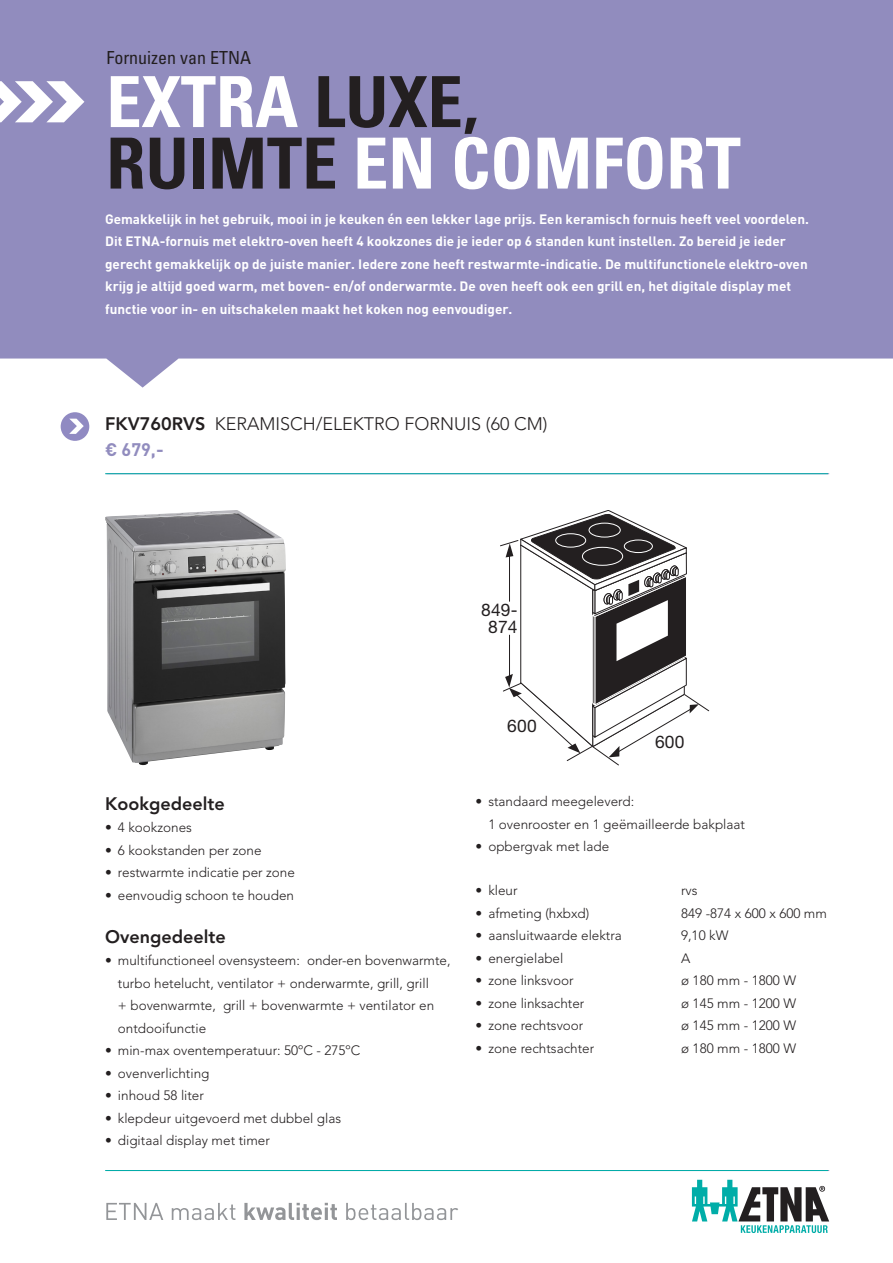
<style>
.page{position:relative;width:893px;height:1263px;background:#fff}
.page>*{position:absolute;margin:0;border:0;box-sizing:border-box;transform-origin:0 0}
.t1{font:700 condensed 70.5px/61.5px "Univers LT Std";color:#fff}
.Kop_technische_speci{font:300 18px "Avenir LT Std";color:#231f20}
.producttekst_tussenk{font:800 18px "Avenir LT Std";color:#231f20}
.t2{font:condensed 18px "Univers LT Std";color:#231f20}
.prijs{font:700 18px "DIN";color:#918cbe}
.t3{font:17.4px/17.4px "Helvetica Neue";letter-spacing:.01em;color:#231f20;text-align:center}
.t4{font:300 13.5px/22.5px "Avenir LT Std";color:#231f20}
.sfeertekst{font:700 13.5px/22.5px "DIN";color:#fff}
.s1{color:#231f20}
.s2{font-weight:800}
</style>
<div class="page">
<div style="left:61px;top:412px;width:28px;height:29px;background:#908ac2;border-radius:50%"></div>
<svg style="left:69px;top:419px;width:15px;height:15px"></svg>
<svg style="left:692px;top:1180px;width:137px;height:53px"></svg>
<svg style="left:106px;top:1203px;width:57px;height:17px"></svg>
<svg style="left:172px;top:1203px;width:63px;height:17px"></svg>
<svg style="left:244px;top:1203px;width:93px;height:17px"></svg>
<svg style="left:346px;top:1203px;width:112px;height:17px"></svg>
<svg style="left:0;top:0;width:893px;height:388px;background:#9994c2"></svg>
<svg style="left:0;top:81px;width:84px;height:41px"></svg>
<hr style="left:106px;top:473px;width:723px;height:1px;background:#918cbe">
<hr style="left:106px;top:1170px;width:723px;height:1px;background:#918cbe">
<hr style="left:105px;top:473px;width:723px;height:1px;background:#00ada8">
<hr style="left:105px;top:1170px;width:723px;height:1px;background:#00ada8">
<img style="left:105px;top:510px;width:181px;height:255px">
<svg style="left:500px;top:510px;width:209px;height:255px"></svg>
<h2 class="t2" style="left:106px;top:46px;width:146px">Fornuizen van ETNA</h2>
<h1 class="t1" style="left:106px;top:71px;width:636px">EXTRA <span class="s1">LUXE,<br>RUIMTE</span> EN COMFORT</h1>
<p class="sfeertekst" style="left:105px;top:207px;width:705px">Gemakkelijk in het gebruik, mooi in je keuken én een lekker lage prijs. Een keramisch fornuis heeft veel voordelen.<br>Dit ETNA-fornuis met elektro-oven heeft 4 kookzones die je ieder op 6 standen kunt instellen. Zo bereid je ieder gerecht gemakkelijk op de juiste manier. Iedere zone heeft restwarmte-indicatie. De multifunctionele elektro-oven krijg je altijd goed warm, met boven- en/of onderwarmte. De oven heeft ook een grill en, het digitale display met functie voor in- en uitschakelen maakt het koken nog eenvoudiger.</p>
<p class="Kop_technische_speci" style="left:105px;top:413px;width:444px"><span class="s2">FKV760RVS</span> KERAMISCH/ELEKTRO FORNUIS (60 CM)</p>
<p class="prijs" style="left:105px;top:438px;width:60px">€ 679,-</p>
<p class="t3" style="left:481px;top:600px;width:38px">849-<br>874</p>
<p class="producttekst_tussenk" style="left:105px;top:793px;width:121px">Kookgedeelte</p>
<p class="t4" style="left:105px;top:816px;width:88px">• 4 kookzones</p>
<p class="t4" style="left:105px;top:839px;width:158px">• 6 kookstanden per zone</p>
<p class="t4" style="left:105px;top:861px;width:191px">• restwarmte indicatie per zone</p>
<p class="t4" style="left:105px;top:884px;width:190px">• eenvoudig schoon te houden</p>
<p class="producttekst_tussenk" style="left:105px;top:926px;width:122px">Ovengedeelte</p>
<p class="t4" style="left:118px;top:949px;width:334px;text-indent:-13px">• multifunctioneel ovensysteem: onder-en bovenwarmte, turbo hetelucht, ventilator + onderwarmte, grill, grill<br>+ bovenwarmte, grill + bovenwarmte + ventilator en ontdooifunctie</p>
<p class="t4" style="left:105px;top:1039px;width:257px">• min-max oventemperatuur: 50ºC - 275ºC</p>
<p class="t4" style="left:105px;top:1062px;width:106px">• ovenverlichting</p>
<p class="t4" style="left:105px;top:1084px;width:100px">• inhoud 58 liter</p>
<p class="t4" style="left:105px;top:1107px;width:238px">• klepdeur uitgevoerd met dubbel glas</p>
<p class="t4" style="left:105px;top:1129px;width:166px">• digitaal display met timer</p>
<p class="t3" style="left:507px;top:717px;width:31px">600</p>
<p class="t3" style="left:655px;top:733px;width:31px">600</p>
<p class="t4" style="left:488px;top:790px;width:258px;text-indent:-13px">• standaard meegeleverd:<br>1 ovenrooster en 1 geëmailleerde bakplaat</p>
<p class="t4" style="left:476px;top:835px;width:135px">• opbergvak met lade</p>
<p class="t4" style="left:476px;top:879px;width:43px">• kleur</p>
<p class="t4" style="left:681px;top:879px;width:18px">rvs</p>
<p class="t4" style="left:476px;top:902px;width:115px">• afmeting (hxbxd)</p>
<p class="t4" style="left:681px;top:902px;width:147px">849 -874 x 600 x 600 mm</p>
<p class="t4" style="left:476px;top:924px;width:148px">• aansluitwaarde elektra</p>
<p class="t4" style="left:681px;top:924px;width:49px">9,10 kW</p>
<p class="t4" style="left:476px;top:947px;width:89px">• energielabel</p>
<p class="t4" style="left:681px;top:947px;width:11px">A</p>
<p class="t4" style="left:476px;top:969px;width:100px">• zone linksvoor</p>
<p class="t4" style="left:681px;top:969px;width:116px">ø 180 mm - 1800 W</p>
<p class="t4" style="left:476px;top:992px;width:110px">• zone linksachter</p>
<p class="t4" style="left:681px;top:992px;width:116px">ø 145 mm - 1200 W</p>
<p class="t4" style="left:476px;top:1014px;width:109px">• zone rechtsvoor</p>
<p class="t4" style="left:681px;top:1014px;width:116px">ø 145 mm - 1200 W</p>
<p class="t4" style="left:476px;top:1037px;width:120px">• zone rechtsachter</p>
<p class="t4" style="left:681px;top:1037px;width:116px">ø 180 mm - 1800 W</p>
</div>
